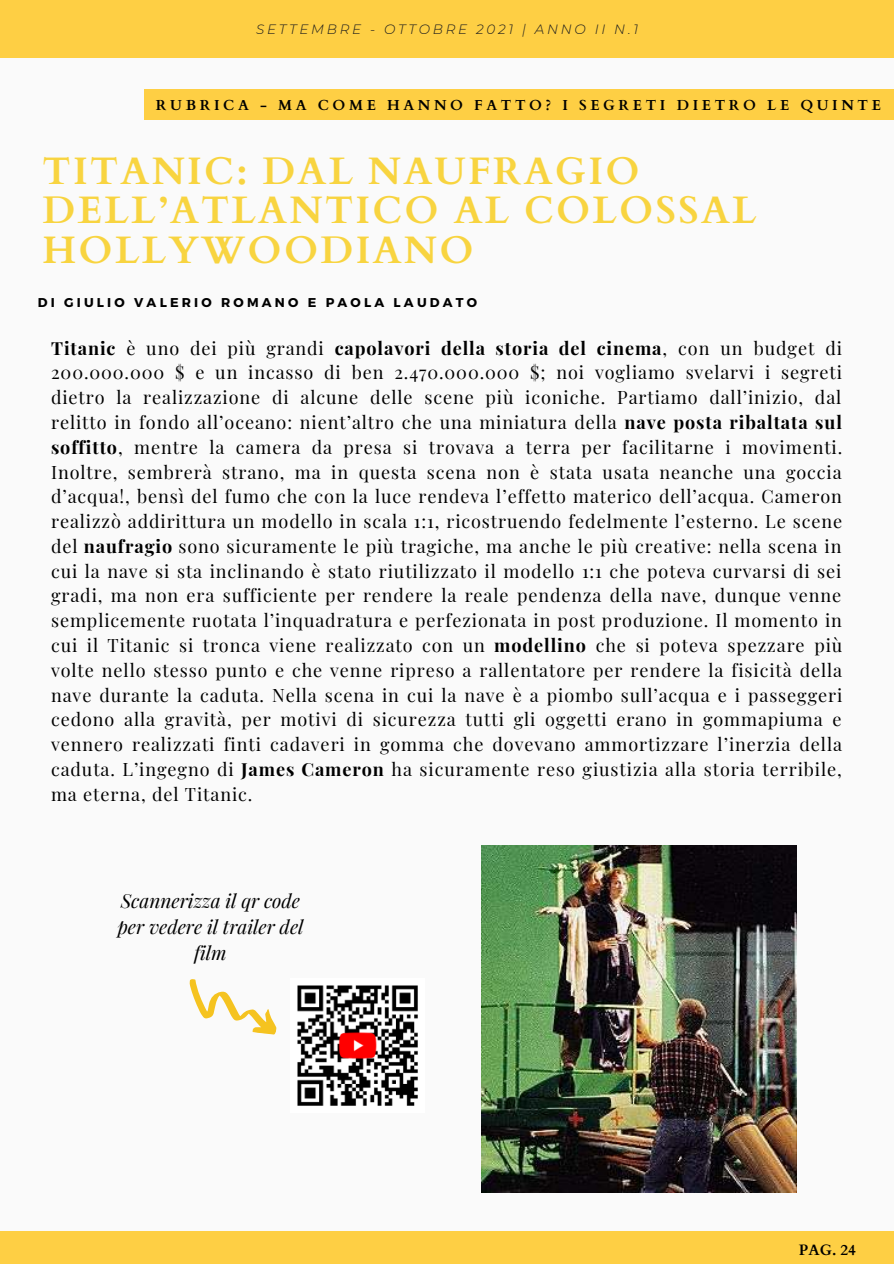
<style>
.page{position:relative;width:894px;height:1264px;background:#fff}
.page>*{position:absolute;margin:0;border:0;box-sizing:border-box;transform-origin:0 0}
.t1{font:700 38.4px/39.5px "Cardo";letter-spacing:.06em;color:#f8d440}
.t2{font:italic 19.05px/26px "Playfair Display";color:#000;text-align:center}
.t3{font:18px/24.8px "Playfair Display";letter-spacing:.05em;color:#000;text-align:justify}
.t4{font:700 15px "Cardo";color:#000}
.t5{font:700 14.4px "Cardo";letter-spacing:.25em;color:#000}
.t6{font:italic 300 13.5px "Montserrat";letter-spacing:.2em;color:#1e1e1e}
.t7{font:700 12.75px "Montserrat";letter-spacing:.25em;color:#000}
.s1{font-weight:700}
</style>
<div class="page">
<div style="left:0;top:0;width:893px;height:1263px;background:#fafafa"></div>
<div style="left:0;top:1231px;width:893px;height:32px;background:#fecf44"></div>
<div style="left:145px;top:89px;width:748px;height:31px;background:#fecf44"></div>
<img style="left:481px;top:845px;width:315px;height:347px">
<svg style="left:189px;top:979px;width:88px;height:56px"></svg>
<div style="left:0;top:0;width:893px;height:57px;background:#fecf44"></div>
<img style="left:297px;top:985px;width:121px;height:121px">
<p class="t6" style="left:256px;top:21px;width:383px">SETTEMBRE - OTTOBRE 2021 | ANNO II N.1</p>
<p class="t5" style="left:156px;top:95px;width:726px">RUBRICA - MA COME HANNO FATTO? I SEGRETI DIETRO LE QUINTE</p>
<h1 class="t1" style="left:43px;top:152px;width:715px">TITANIC: DAL NAUFRAGIO<br>DELL’ATLANTICO AL COLOSSAL<br>HOLLYWOODIANO</h1>
<p class="t7" style="left:38px;top:294px;width:441px">DI GIULIO VALERIO ROMANO E PAOLA LAUDATO</p>
<p class="t3" style="left:51px;top:335px;width:792px"><span class="s1">Titanic</span> è uno dei più grandi <span class="s1">capolavori della storia del cinema</span>, con un budget di 200.000.000 $ e un incasso di ben 2.470.000.000 $; noi vogliamo svelarvi i segreti dietro la realizzazione di alcune delle scene più iconiche. Partiamo dall’inizio, dal relitto in fondo all’oceano: nient’altro che una miniatura della <span class="s1">nave posta ribaltata sul soffitto</span>, mentre la camera da presa si trovava a terra per facilitarne i movimenti.<br>Inoltre, sembrerà strano, ma in questa scena non è stata usata neanche una goccia d’acqua!, bensì del fumo che con la luce rendeva l’effetto materico dell’acqua. Cameron realizzò addirittura un modello in scala 1:1, ricostruendo fedelmente l’esterno. Le scene del <span class="s1">naufragio</span> sono sicuramente le più tragiche, ma anche le più creative: nella scena in cui la nave si sta inclinando è stato riutilizzato il modello 1:1 che poteva curvarsi di sei gradi, ma non era sufficiente per rendere la reale pendenza della nave, dunque venne semplicemente ruotata l’inquadratura e perfezionata in post produzione. Il momento in cui il Titanic si tronca viene realizzato con un <span class="s1">modellino</span> che si poteva spezzare più volte nello stesso punto e che venne ripreso a rallentatore per rendere la fisicità della nave durante la caduta. Nella scena in cui la nave è a piombo sull’acqua e i passeggeri cedono alla gravità, per motivi di sicurezza tutti gli oggetti erano in gommapiuma e vennero realizzati finti cadaveri in gomma che dovevano ammortizzare l’inerzia della caduta. L’ingegno di <span class="s1">James Cameron</span> ha sicuramente reso giustizia alla storia terribile, ma eterna, del Titanic.</p>
<p class="t2" style="left:117px;top:887px;width:187px">Scannerizza il qr code per vedere il trailer del film</p>
<p class="t4" style="left:798px;top:1239px;width:58px">PAG. 24</p>
</div>
